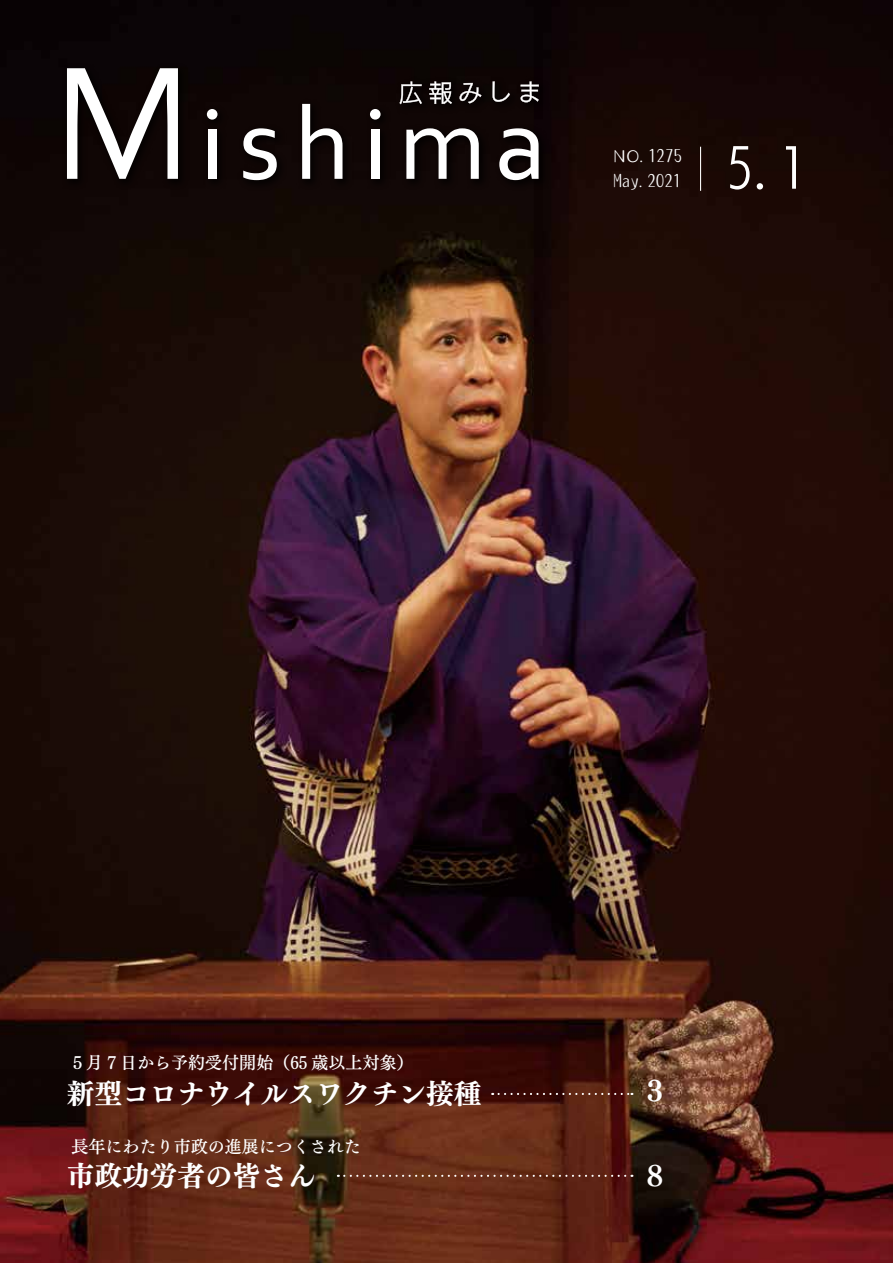
<style>
.page{position:relative;width:893px;height:1263px;background:#fff}
.page>*{position:absolute;margin:0;border:0;box-sizing:border-box;transform-origin:0 0}
.t1{font:53.1px "UD Kakugo Large Pro R";color:#fff}
.t2{font:27.6px "UD Mincho Pro B";color:#fff}
.t3{font:16.95px "UD Mincho Pro DB";color:#fff}
.t4{font:16.95px "Budo Std L";color:#fff}
</style>
<div class="page">
<img style="left:0;top:0;width:893px;height:1263px">
<hr style="left:700px;top:147px;width:1px;height:44px;background:#fff">
<svg style="left:338px;top:1175px;width:294px;height:2px"></svg>
<svg style="left:492px;top:1093px;width:140px;height:2px"></svg>
<div style="left:62px;top:63px;width:488px;height:128px;background:#0f0605"></div>
<svg style="left:67px;top:68px;width:111px;height:111px"></svg>
<div style="left:208px;top:130px;width:8px;height:49px;background:#fff"></div>
<svg style="left:243px;top:128px;width:34px;height:52px"></svg>
<svg style="left:302px;top:104px;width:40px;height:75px"></svg>
<div style="left:371px;top:130px;width:8px;height:49px;background:#fff"></div>
<svg style="left:406px;top:128px;width:73px;height:51px"></svg>
<svg style="left:499px;top:128px;width:40px;height:52px"></svg>
<div style="left:207px;top:109px;width:10px;height:11px;background:#fff;border-radius:50%"></div>
<svg style="left:399px;top:81px;width:23px;height:23px"></svg>
<svg style="left:429px;top:81px;width:23px;height:23px"></svg>
<svg style="left:459px;top:83px;width:22px;height:20px"></svg>
<svg style="left:492px;top:81px;width:18px;height:21px"></svg>
<svg style="left:520px;top:81px;width:19px;height:21px"></svg>
<div style="left:370px;top:109px;width:11px;height:11px;background:#fff;border-radius:50%"></div>
<p class="t4" style="left:613px;top:144px;width:71px">NO.127５</p>
<h1 class="t1" style="left:727px;top:124px;width:81px">5.1</h1>
<p class="t4" style="left:613px;top:168px;width:70px">May.20２1</p>
<p class="t3" style="left:69px;top:1049px;width:346px">５月７日から予約受付開始（65 歳以上対象(</p>
<h2 class="t2" style="left:67px;top:1071px;width:416px">新型コロナウイルスワクチン接種</h2>
<p class="t3" style="left:72px;top:1133px;width:291px">長年にわたり市政の進展につくされた</p>
<h2 class="t2" style="left:67px;top:1153px;width:250px">市政功労者の皆さん</h2>
<h2 class="t2" style="left:641px;top:1068px;width:29px">３</h2>
<h2 class="t2" style="left:641px;top:1153px;width:29px">８</h2>
</div>
